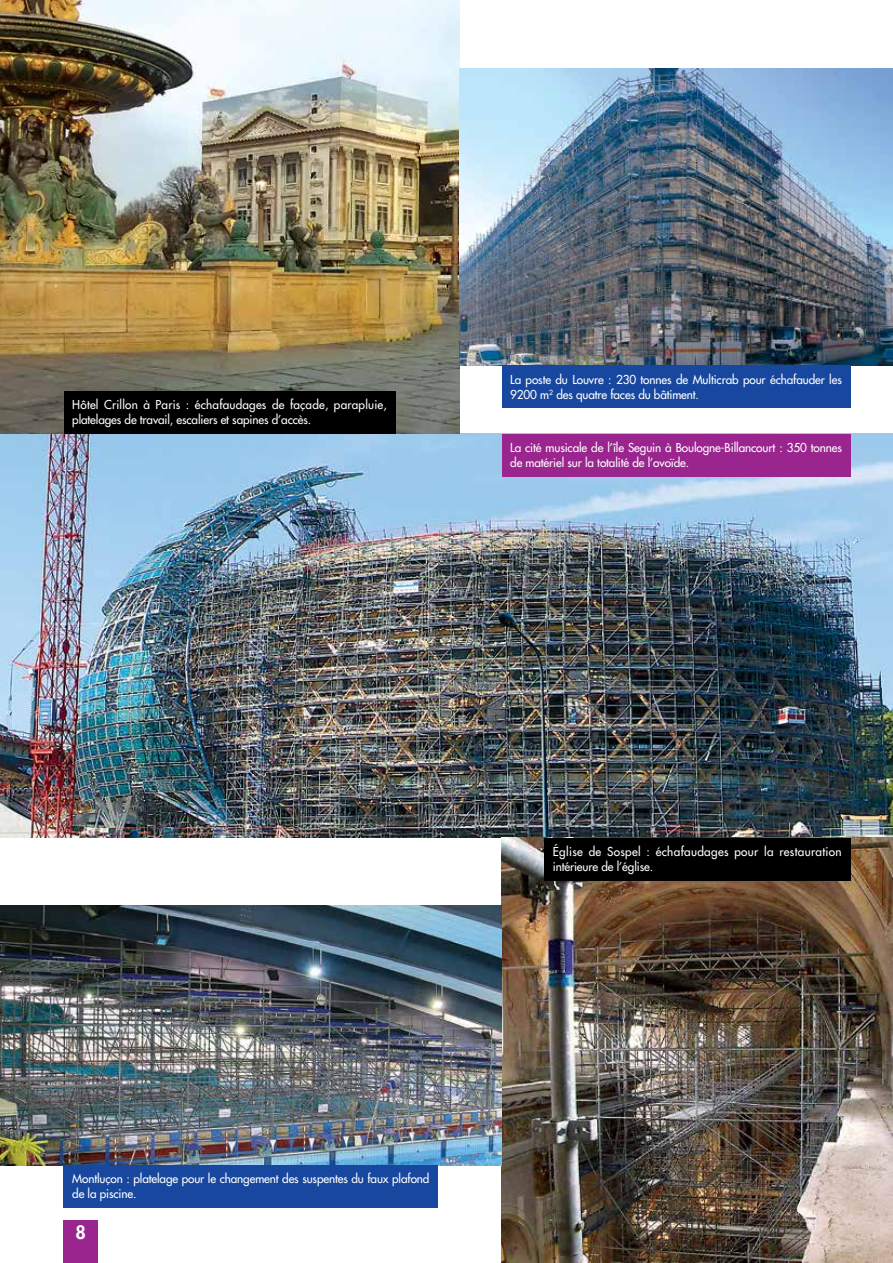
<style>
.page{position:relative;width:893px;height:1263px;background:#fff}
.page>*{position:absolute;margin:0;border:0;box-sizing:border-box;transform-origin:0 0}
.t1{font:800 18px "Futura";color:#fff}
.t2{font:12px/15px "Futura";letter-spacing:-.01em;color:#fff}
.t3{font:12px/15px "Futura";letter-spacing:.02em;color:#fff}
.t4{font:12px/15px "Futura";letter-spacing:.03em;color:#fff}
</style>
<div class="page">
<img style="left:0;top:434px;width:893px;height:404px">
<img style="left:0;top:0;width:459px;height:434px">
<img style="left:459px;top:68px;width:434px;height:298px">
<div style="left:502px;top:366px;width:348px;height:42px;background:#17479e"></div>
<div style="left:502px;top:434px;width:348px;height:42px;background:#9a258f"></div>
<img style="left:502px;top:838px;width:391px;height:425px">
<div style="left:64px;top:391px;width:331px;height:43px;background:#000"></div>
<img style="left:0;top:906px;width:502px;height:259px">
<div style="left:544px;top:838px;width:306px;height:42px;background:#000"></div>
<div style="left:64px;top:1165px;width:374px;height:43px;background:#17479e"></div>
<div style="left:64px;top:1220px;width:34px;height:43px;background:#9a258f"></div>
<p class="t3" style="left:72px;top:397px;width:316px">Hôtel Crillon à Paris : échafaudages de façade, parapluie, platelages de travail, escaliers et sapines d’accès.</p>
<p class="t2" style="left:510px;top:372px;width:333px">La poste du Louvre : 230 tonnes de Multicrab pour échafauder les<br>9200 m<sup>2</sup> des quatre faces du bâtiment.</p>
<p class="t2" style="left:510px;top:440px;width:333px">La cité musicale de l’île Seguin à Boulogne-Billancourt : 350 tonnes de matériel sur la totalité de l’ovoïde.</p>
<p class="t2" style="left:72px;top:1171px;width:359px">Montluçon : platelage pour le changement des suspentes du faux plafond de la piscine.</p>
<h1 class="t1" style="left:76px;top:1220px;width:12px">8</h1>
<p class="t4" style="left:553px;top:844px;width:290px">église de Sospel : échafaudages pour la restauration intérieure de l’église.</p>
</div>
